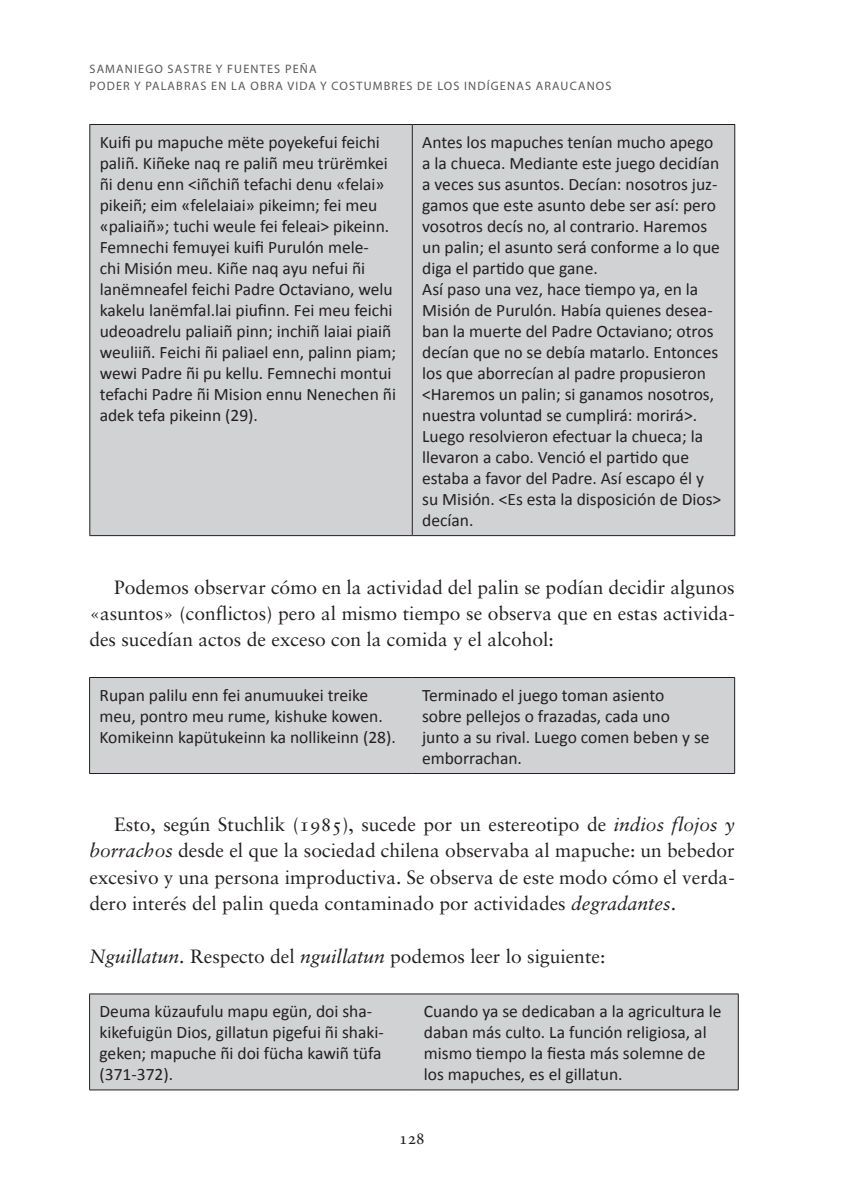
<style>
.page{position:relative;width:844px;height:1191px;background:#fff}
.page>*{position:absolute;margin:0;border:0;box-sizing:border-box;transform-origin:0 0}
.chs-body{font:19.25px/26.2px "Sabon";color:#231f20;text-align:justify}
.chs-body-initial{font:19.25px "Sabon";color:#231f20}
.chs-celda{font:17.5px/21px "Calibri";color:#231f20}
.t1{font:17.5px "Minion Pro";color:#231f20}
.t2{font:12.25px/17.5px "Myriad Pro";letter-spacing:.095em;color:#57585a}
.s1{font-family:"Sabon Roman SC"}
.s2{font-style:italic}
</style>
<div class="page">
<div style="left:90px;top:125px;width:644px;height:410px;background:#d1d2d4"></div>
<hr style="left:89px;top:124px;width:323px;height:1px;background:#231f20">
<hr style="left:89px;top:125px;width:1px;height:410px;background:#231f20">
<hr style="left:412px;top:124px;width:323px;height:1px;background:#231f20">
<hr style="left:412px;top:125px;width:1px;height:410px;background:#231f20">
<hr style="left:734px;top:125px;width:1px;height:410px;background:#231f20">
<hr style="left:89px;top:535px;width:323px;height:1px;background:#231f20">
<hr style="left:412px;top:535px;width:323px;height:1px;background:#231f20">
<div style="left:90px;top:678px;width:644px;height:95px;background:#d1d2d4"></div>
<hr style="left:89px;top:677px;width:323px;height:1px;background:#231f20">
<hr style="left:89px;top:677px;width:1px;height:96px;background:#231f20">
<hr style="left:412px;top:677px;width:322px;height:1px;background:#231f20">
<hr style="left:734px;top:677px;width:1px;height:96px;background:#231f20">
<hr style="left:89px;top:773px;width:323px;height:1px;background:#231f20">
<hr style="left:412px;top:773px;width:322px;height:1px;background:#231f20">
<div style="left:90px;top:994px;width:647px;height:95px;background:#d1d2d4"></div>
<hr style="left:89px;top:993px;width:325px;height:1px;background:#231f20">
<hr style="left:89px;top:994px;width:1px;height:95px;background:#231f20">
<hr style="left:414px;top:993px;width:324px;height:1px;background:#231f20">
<hr style="left:737px;top:994px;width:1px;height:95px;background:#231f20">
<hr style="left:89px;top:1089px;width:325px;height:1px;background:#231f20">
<hr style="left:414px;top:1089px;width:324px;height:1px;background:#231f20">
<p class="t2" style="left:89px;top:60px;width:523px">SAMANIEGO SASTRE Y FUENTES PEÑA<br>PODER Y PALABRAS EN LA OBRA VIDA Y COSTUMBRES DE LOS INDÍGENAS ARAUCANOS</p>
<p class="chs-celda" style="left:100px;top:131px;width:291px">Kuifi pu mapuche mëte poyekefui feichi paliñ. Kiñeke naq re paliñ meu trürëmkei ñi denu enn &lt;iñchiñ tefachi denu «felai» pikeiñ; eim «felelaiai» pikeimn; fei meu «paliaiñ»; tuchi weule fei feleai&gt; pikeinn.</p>
<p class="chs-celda" style="left:100px;top:236px;width:298px">Femnechi femuyei kuifi Purulón mele-<br>chi Misión meu. Kiñe naq ayu nefui ñi lanëmneafel feichi Padre Octaviano, welu kakelu lanëmfal.lai piufinn. Fei meu feichi udeoadrelu paliaiñ pinn; inchiñ laiai piaiñ weuliiñ. Feichi ñi paliael enn, palinn piam; wewi Padre ñi pu kellu. Femnechi montui tefachi Padre ñi Mision ennu Nenechen ñi adek tefa pikeinn (29).</p>
<p class="chs-celda" style="left:422px;top:131px;width:299px">Antes los mapuches tenían mucho apego a la chueca. Mediante este juego decidían a veces sus asuntos. Decían: nosotros juz&shy;gamos que este asunto debe ser así: pero vosotros decís no, al contrario. Haremos un palin; el asunto será conforme a lo que diga el partido que gane.</p>
<p class="chs-celda" style="left:422px;top:278px;width:300px">Así paso una vez, hace tiempo ya, en la Misión de Purulón. Había quienes desea&shy;ban la muerte del Padre Octaviano; otros decían que no se debía matarlo. Entonces los que aborrecían al padre propusieron &lt;Haremos un palin; si ganamos nosotros, nuestra voluntad se cumplirá: morirá&gt;.<br>Luego resolvieron efectuar la chueca; la llevaron a cabo. Venció el partido que estaba a favor del Padre. Así escapo él y su Misión. &lt;Es esta la disposición de Dios&gt; decían.</p>
<p class="chs-body" style="left:89px;top:573px;width:646px;text-indent:25px">Podemos observar cómo en la actividad del palin se podían decidir algunos «asuntos» (conflictos) pero al mismo tiempo se observa que en estas activida&shy;des sucedían actos de exceso con la comida y el alcohol:</p>
<p class="chs-celda" style="left:99px;top:684px;width:298px">Rupan palilu enn fei anumuukei treike meu, pontro meu rume, kishuke kowen.<br>Komikeinn kapütukeinn ka nollikeinn (28).</p>
<p class="chs-celda" style="left:422px;top:684px;width:289px">Terminado el juego toman asiento<br>sobre pellejos o frazadas, cada uno junto a su rival. Luego comen beben y se emborrachan.</p>
<p class="chs-body" style="left:89px;top:811px;width:646px;text-indent:25px">Esto, según Stuchlik (<span class="s1">1985</span>), sucede por un estereotipo de <span class="s2">indios flojos y borrachos</span> desde el que la sociedad chilena observaba al mapuche: un bebedor excesivo y una persona improductiva. Se observa de este modo cómo el verda&shy;dero interés del palin queda contaminado por actividades <span class="s2">degradantes</span>.</p>
<p class="chs-body-initial" style="left:89px;top:944px;width:517px"><span class="s2">Nguillatun</span>. Respecto del <span class="s2">nguillatun</span> podemos leer lo siguiente:</p>
<p class="chs-celda" style="left:99px;top:1000px;width:286px">Deuma küzaufulu mapu egün, doi sha&shy;kikefuigün Dios, gillatun pigefui ñi shaki&shy;geken; mapuche ñi doi fücha kawiñ tüfa (371-372).</p>
<p class="chs-celda" style="left:424px;top:1000px;width:299px">Cuando ya se dedicaban a la agricultura le daban más culto. La función religiosa, al mismo tiempo la fiesta más solemne de los mapuches, es el gillatun.</p>
<p class="t1" style="left:399px;top:1126px;width:27px">128</p>
</div>
